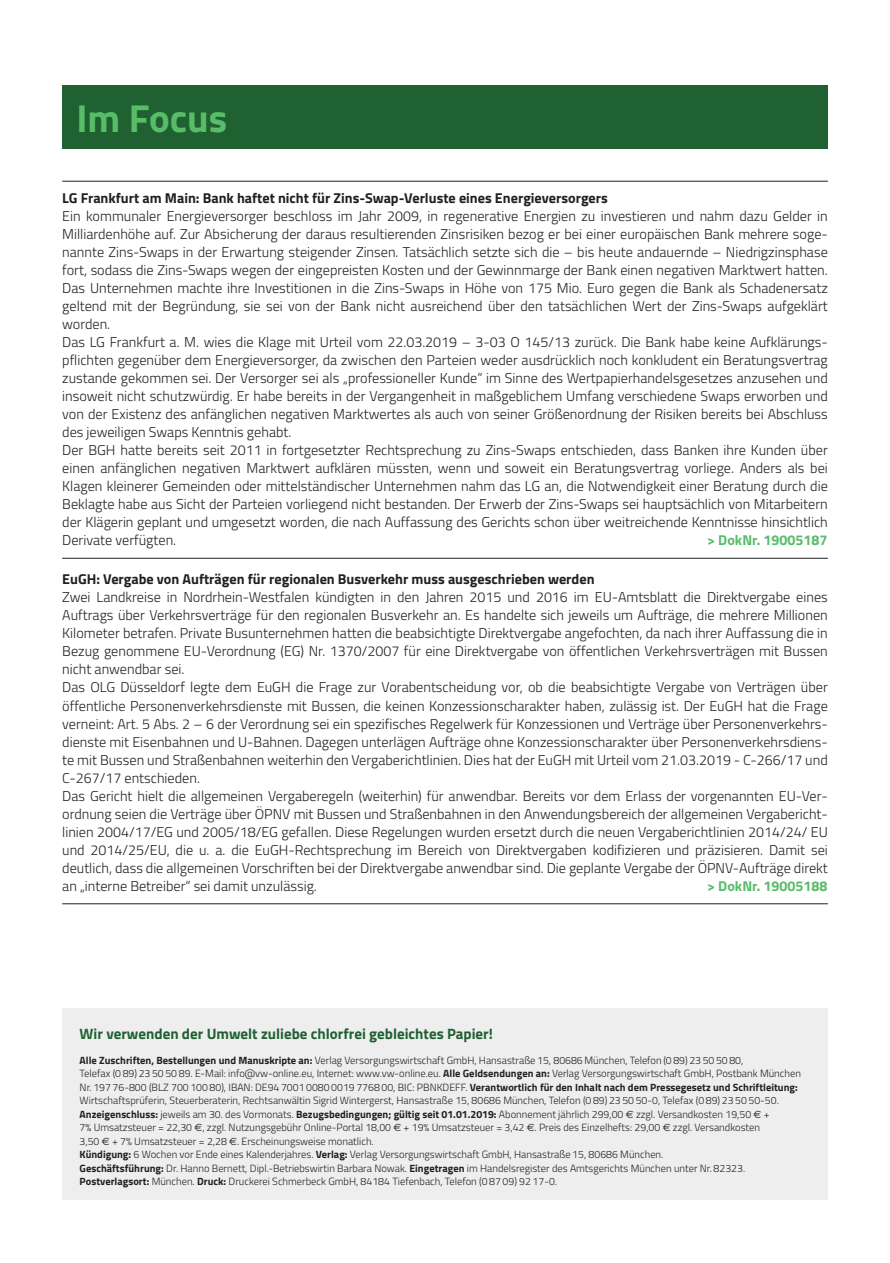
<style>
.page{position:relative;width:890px;height:1263px;background:#fff}
.page>*{position:absolute;margin:0;border:0;box-sizing:border-box;transform-origin:0 0}
.t1{font:700 39px "Titillium Web";color:#59bc68}
.t2{font:700 15px "Titillium Web";color:#206131}
.t3{font:300 14.25px/18px "Titillium Web";color:#231f20}
.t4{font:700 14.25px "Titillium Web";color:#59bc68}
.t5{font:300 10.5px/13.5px "Titillium Web";color:#231f20}
.s1{font-weight:700}
.s2{font-family:"Euro Sans";font-weight:400}
</style>
<div class="page">
<div style="left:62px;top:1007px;width:766px;height:192px;background:#eeeeef"></div>
<div style="left:62px;top:85px;width:766px;height:63px;background:#206131"></div>
<hr style="left:62px;top:181px;width:766px;height:1px;background:#231f20">
<hr style="left:62px;top:557px;width:766px;height:1px;background:#231f20">
<hr style="left:62px;top:903px;width:766px;height:1px;background:#231f20">
<p class="t1" style="left:76px;top:88px;width:152px">Im Focus</p>
<p class="t3" style="left:62px;top:188px;width:767px"><span class="s1">LG Frankfurt am Main: Bank haftet nicht für Zins-Swap-Verluste eines Energieversorgers<br></span>Ein kommunaler Energieversorger beschloss im Jahr 2009, in regenerative Energien zu investieren und nahm dazu Gelder in Milliardenhöhe auf. Zur Absicherung der daraus resultierenden Zinsrisiken bezog er bei einer europäischen Bank mehrere soge&shy;nannte Zins-Swaps in der Erwartung steigender Zinsen. Tatsächlich setzte sich die – bis heute andauernde – Niedrigzinsphase fort, sodass die Zins-Swaps wegen der eingepreisten Kosten und der Gewinnmarge der Bank einen negativen Marktwert hatten.<br>Das Unternehmen machte ihre Investitionen in die Zins-Swaps in Höhe von 175 Mio. Euro gegen die Bank als Schadenersatz geltend mit der Begründung, sie sei von der Bank nicht ausreichend über den tatsächlichen Wert der Zins-Swaps aufgeklärt worden.<br>Das LG Frankfurt a. M. wies die Klage mit Urteil vom 22.03.2019 – 3-03 O 145/13 zurück. Die Bank habe keine Aufklärungs&shy;pflichten gegenüber dem Energieversorger, da zwischen den Parteien weder ausdrücklich noch konkludent ein Beratungsvertrag zustande gekommen sei. Der Versorger sei als „professioneller Kunde“ im Sinne des Wertpapierhandelsgesetzes anzusehen und insoweit nicht schutzwürdig. Er habe bereits in der Vergangenheit in maßgeblichem Umfang verschiedene Swaps erworben und von der Existenz des anfänglichen negativen Marktwertes als auch von seiner Größenordnung der Risiken bereits bei Abschluss des jeweiligen Swaps Kenntnis gehabt.<br>Der BGH hatte bereits seit 2011 in fortgesetzter Rechtsprechung zu Zins-Swaps entschieden, dass Banken ihre Kunden über einen anfänglichen negativen Marktwert aufklären müssten, wenn und soweit ein Beratungsvertrag vorliege. Anders als bei Klagen kleinerer Gemeinden oder mittelständischer Unternehmen nahm das LG an, die Notwendigkeit einer Beratung durch die Beklagte habe aus Sicht der Parteien vorliegend nicht bestanden. Der Erwerb der Zins-Swaps sei hauptsächlich von Mitarbeitern der Klägerin geplant und umgesetzt worden, die nach Auffassung des Gerichts schon über weitreichende Kenntnisse hinsichtlich Derivate verfügten.</p>
<p class="t4" style="left:707px;top:529px;width:122px">&gt; DokNr. 19005187</p>
<p class="t3" style="left:62px;top:569px;width:767px"><span class="s1">EuGH: Vergabe von Aufträgen für regionalen Busverkehr muss ausgeschrieben werden<br></span>Zwei Landkreise in Nordrhein-Westfalen kündigten in den Jahren 2015 und 2016 im EU-Amtsblatt die Direktvergabe eines Auftrags über Verkehrsverträge für den regionalen Busverkehr an. Es handelte sich jeweils um Aufträge, die mehrere Millionen Kilometer betrafen. Private Busunternehmen hatten die beabsichtigte Direktvergabe angefochten, da nach ihrer Auffassung die in Bezug genommene EU-Verordnung (EG) Nr. 1370/2007 für eine Direktvergabe von öffentlichen Verkehrsverträgen mit Bussen nicht anwendbar sei.<br>Das OLG Düsseldorf legte dem EuGH die Frage zur Vorabentscheidung vor, ob die beabsichtigte Vergabe von Verträgen über öffentliche Personenverkehrsdienste mit Bussen, die keinen Konzessionscharakter haben, zulässig ist. Der EuGH hat die Frage verneint: Art. 5 Abs. 2 – 6 der Verordnung sei ein spezifisches Regelwerk für Konzessionen und Verträge über Personenverkehrs&shy;dienste mit Eisenbahnen und U-Bahnen. Dagegen unterlägen Aufträge ohne Konzessionscharakter über Personenverkehrsdiens&shy;te mit Bussen und Straßenbahnen weiterhin den Vergaberichtlinien. Dies hat der EuGH mit Urteil vom 21.03.2019 - C-266/17 und C-267/17 entschieden.<br>Das Gericht hielt die allgemeinen Vergaberegeln (weiterhin) für anwendbar. Bereits vor dem Erlass der vorgenannten EU-Ver&shy;ordnung seien die Verträge über ÖPNV mit Bussen und Straßenbahnen in den Anwendungsbereich der allgemeinen Vergabericht&shy;linien 2004/17/EG und 2005/18/EG gefallen. Diese Regelungen wurden ersetzt durch die neuen Vergaberichtlinien 2014/24/ EU und 2014/25/EU, die u. a. die EuGH-Rechtsprechung im Bereich von Direktvergaben kodifizieren und präzisieren. Damit sei deutlich, dass die allgemeinen Vorschriften bei der Direktvergabe anwendbar sind. Die geplante Vergabe der ÖPNV-Aufträge direkt an „interne Betreiber“ sei damit unzulässig.</p>
<p class="t4" style="left:707px;top:874px;width:122px">&gt; DokNr. 19005188</p>
<p class="t2" style="left:80px;top:1022px;width:415px">Wir verwenden der Umwelt zuliebe chlorfrei gebleichtes Papier!</p>
<p class="t5" style="left:80px;top:1052px;width:723px"><span class="s1">Alle Zuschriften, Bestellungen und Manuskripte an:</span> Verlag Versorgungswirtschaft GmbH, Hansastraße 15, 80686 München, Telefon (0 89) 23 50 50 80,<br>Telefax (0 89) 23 50 50 89. E-Mail: info@vw-online.eu, Internet: www.vw-online.eu. <span class="s1">Alle Geldsendungen an:</span> Verlag Versorgungswirtschaft GmbH, Postbank München Nr. 197 76-800 (BLZ 700 100 80), IBAN: DE94 7001 0080 0019 7768 00, BIC: PBNKDEFF. <span class="s1">Verantwortlich für den Inhalt nach dem Pressegesetz und Schriftleitung:<br></span>Wirtschaftsprüferin, Steuerberaterin, Rechtsanwältin Sigrid Wintergerst, Hansastraße 15, 80686 München, Telefon (0 89) 23 50 50-0, Telefax (0 89) 23 50 50-50.<br><span class="s1">Anzeigenschluss:</span> jeweils am 30. des Vormonats. <span class="s1">Bezugsbedingungen; gültig seit 01.01.2019:</span> Abonnement jährlich 299,00 <span class="s2">€</span> zzgl. Versandkosten 19,50 <span class="s2">€</span> +<br>7% Umsatzsteuer = 22,30 <span class="s2">€</span>, zzgl. Nutzungsgebühr Online-Portal 18,00 <span class="s2">€</span> + 19% Umsatzsteuer = 3,42 <span class="s2">€</span>. Preis des Einzelhefts: 29,00 <span class="s2">€</span> zzgl. Versandkosten<br>3,50 <span class="s2">€</span> + 7% Umsatzsteuer = 2,28 <span class="s2">€</span>. Erscheinungsweise monatlich.<br><span class="s1">Kündigung:</span> 6 Wochen vor Ende eines Kalenderjahres. <span class="s1">Verlag:</span> Verlag Versorgungswirtschaft GmbH, Hansastraße 15, 80686 München.<br><span class="s1">Geschäftsführung:</span> Dr. Hanno Bernett, Dipl.-Betriebswirtin Barbara Nowak. <span class="s1">Eingetragen</span> im Handelsregister des Amtsgerichts München unter Nr. 82323.<br><span class="s1">Postverlagsort:</span> München. <span class="s1">Druck:</span> Druckerei Schmerbeck GmbH, 84184 Tiefenbach, Telefon (0 87 09) 92 17-0.</p>
</div>
